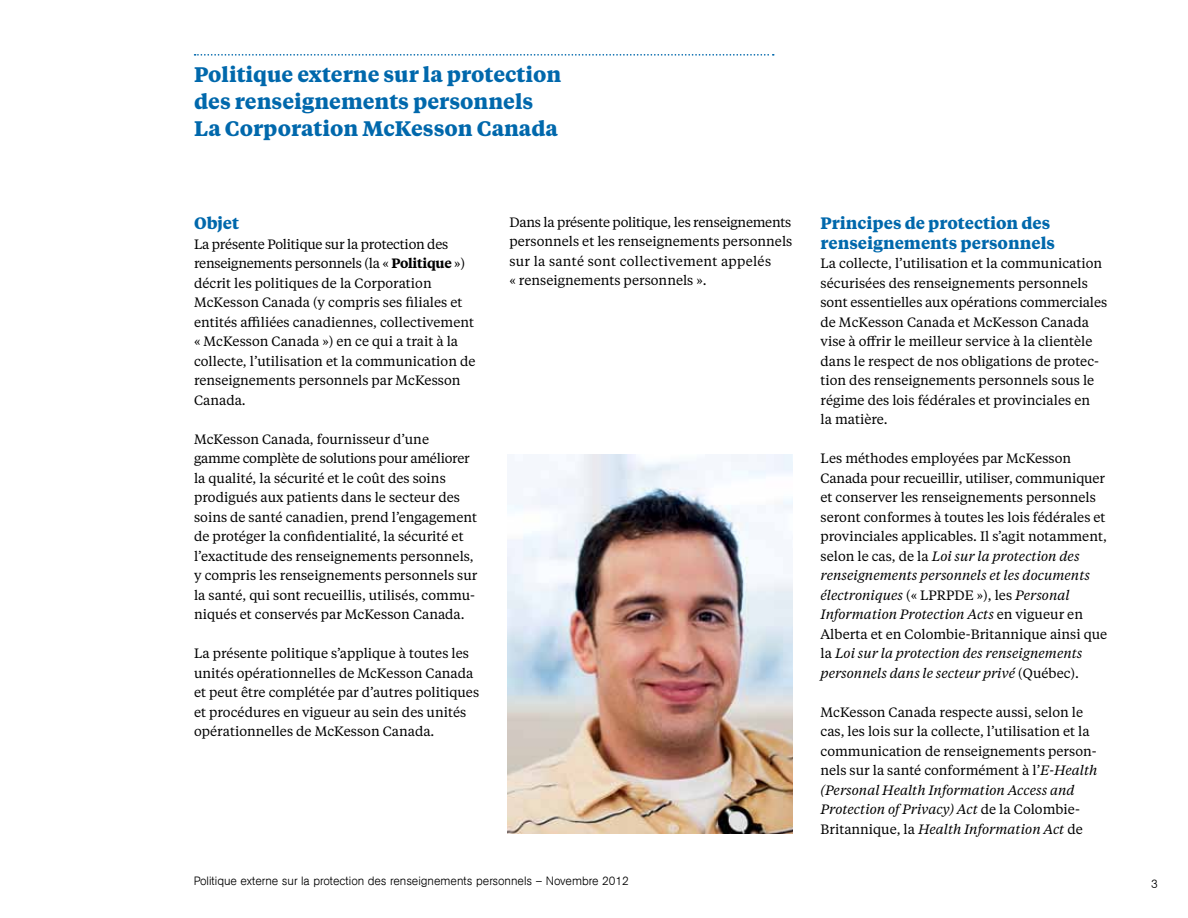
<style>
.page{position:relative;width:1188px;height:918px;background:#fff}
.page>*{position:absolute;margin:0;border:0;box-sizing:border-box;transform-origin:0 0}
.t1{font:700 21px/27px "Tiempos Text";color:#0068ac}
.t2{font:700 16.5px/19.5px "Tiempos Text";color:#0068ac}
.t3{font:13.5px/19.5px "Tiempos Text";color:#000}
.t4{font:300 12px "AG Book Pro";color:#000}
.s1{font-weight:600}
.s2{font-style:italic}
</style>
<div class="page">
<svg style="left:195px;top:54px;width:579px;height:2px"></svg>
<img style="left:508px;top:455px;width:285px;height:379px">
<h1 class="t1" style="left:194px;top:60px;width:369px">Politique externe sur la protection des renseignements personnels<br>La Corporation McKesson Canada</h1>
<p class="t2" style="left:194px;top:213px;width:47px">Objet</p>
<p class="t3" style="left:194px;top:234px;width:283px">La présente Politique sur la protection des renseignements personnels (la « <span class="s1">Politique</span> ») décrit les politiques de la Corporation McKesson Canada (y compris ses filiales et entités affiliées canadiennes, collectivement « McKesson Canada ») en ce qui a trait à la collecte, l’utilisation et la communication de renseignements personnels par McKesson Canada.</p>
<p class="t3" style="left:194px;top:429px;width:285px">McKesson Canada, fournisseur d’une gamme complète de solutions pour améliorer la qualité, la sécurité et le coût des soins prodigués aux patients dans le secteur des soins de santé canadien, prend l’engagement de protéger la confidentialité, la sécurité et l’exactitude des renseignements personnels, y compris les renseignements personnels sur la santé, qui sont recueillis, utilisés, commu&shy;niqués et conservés par McKesson Canada.</p>
<p class="t3" style="left:194px;top:643px;width:287px">La présente politique s’applique à toutes les unités opérationnelles de McKesson Canada et peut être complétée par d’autres politiques et procédures en vigueur au sein des unités opérationnelles de McKesson Canada.</p>
<p class="t3" style="left:510px;top:212px;width:284px">Dans la présente politique, les renseignements personnels et les renseignements personnels sur la santé sont collectivement appelés<br>« renseignements personnels ».</p>
<p class="t2" style="left:821px;top:213px;width:236px">Principes de protection des renseignements personnels</p>
<p class="t3" style="left:821px;top:253px;width:288px">La collecte, l’utilisation et la communication sécurisées des renseignements personnels sont essentielles aux opérations commerciales de McKesson Canada et McKesson Canada vise à offrir le meilleur service à la clientèle dans le respect de nos obligations de protec&shy;tion des renseignements personnels sous le régime des lois fédérales et provinciales en<br>la matière.</p>
<p class="t3" style="left:821px;top:448px;width:288px">Les méthodes employées par McKesson Canada pour recueillir, utiliser, communiquer et conserver les renseignements personnels seront conformes à toutes les lois fédérales et provinciales applicables. Il s’agit notamment, selon le cas, de la <span class="s2">Loi sur la protection des renseignements personnels et les documents électroniques</span> (« LPRPDE »), les <span class="s2">Personal Information Protection Acts</span> en vigueur en Alberta et en Colombie-Britannique ainsi que la <span class="s2">Loi sur la protection des renseignements personnels dans le secteur privé</span> (Québec).</p>
<p class="t3" style="left:821px;top:702px;width:279px">McKesson Canada respecte aussi, selon le cas, les lois sur la collecte, l’utilisation et la communication de renseignements person&shy;nels sur la santé conformément à l’<span class="s2">E-Health (Personal Health Information Access and Protection of Privacy) Act</span> de la Colombie-Britannique, la <span class="s2">Health Information Act</span> de</p>
<p class="t4" style="left:194px;top:873px;width:437px">Politique externe sur la protection des renseignements personnels – Novembre 2012</p>
<p class="t4" style="left:1151px;top:876px;width:8px">3</p>
</div>
